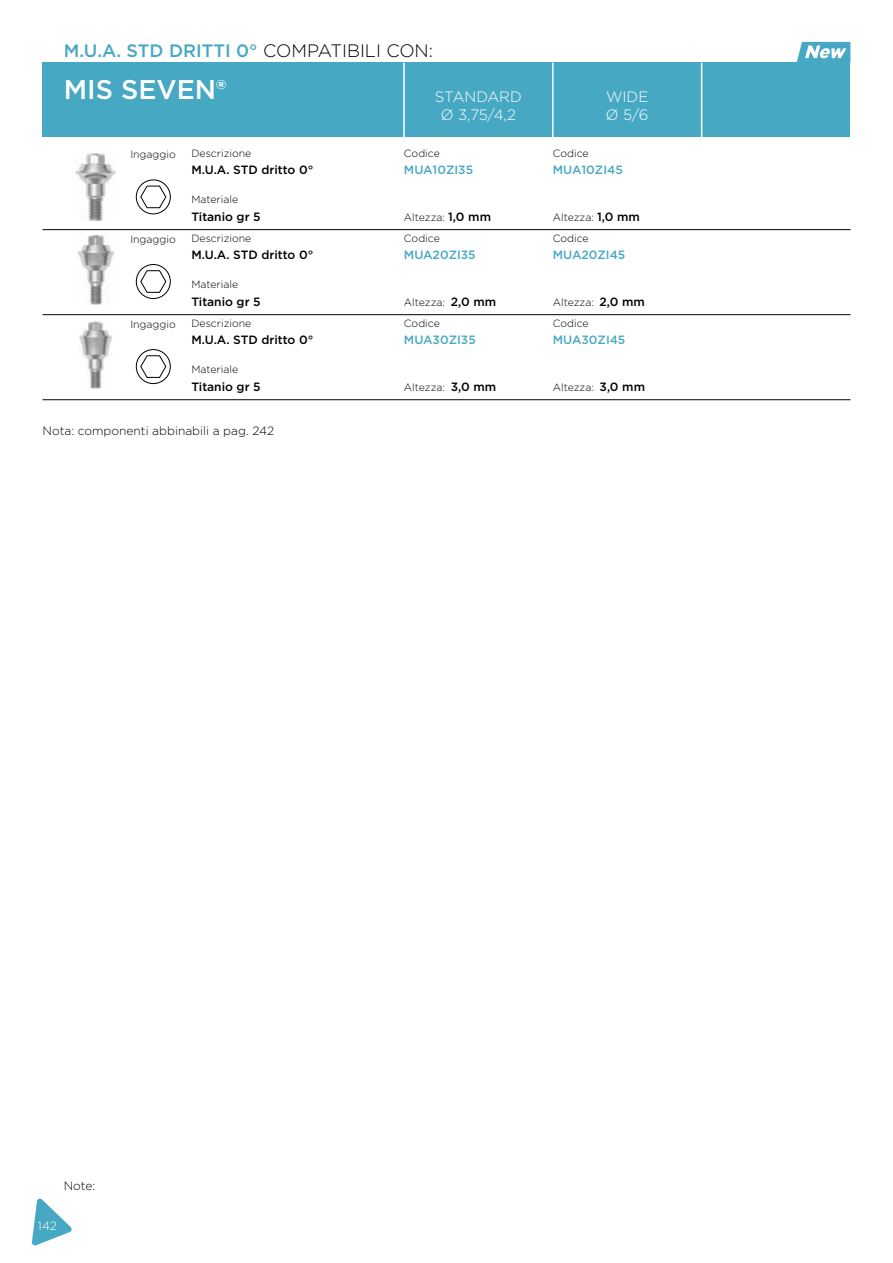
<style>
.page{position:relative;width:893px;height:1263px;background:#fff}
.page>*{position:absolute;margin:0;border:0;box-sizing:border-box;transform-origin:0 0}
.t1{font:500 27px "Gotham";color:#fff}
.t2{font:500 18px "Gotham";color:#47a8c3}
.t3{font:300 15px/18px "Gotham";color:#fff;text-align:center}
.t4{font:500 12px "Gotham";color:#000}
.t5{font:500 12px "Gotham";color:#47a8c3}
.t6{font:300 12px "Gotham";color:#000}
.t7{font:300 12px "Gotham";color:#fff}
.t8{font:300 10.5px "Gotham";color:#000}
.s1{font-weight:300;color:#000}
.s2{font-weight:500;font-size:12px}
</style>
<div class="page">
<hr style="left:43px;top:229px;width:807px;height:1px;background:#000">
<hr style="left:43px;top:314px;width:807px;height:1px;background:#000">
<hr style="left:43px;top:399px;width:807px;height:1px;background:#000">
<svg style="left:797px;top:42px;width:53px;height:21px"></svg>
<div style="left:43px;top:63px;width:807px;height:74px;background:#47a8c3"></div>
<hr style="left:403px;top:63px;width:2px;height:74px;background:#fff">
<hr style="left:552px;top:63px;width:2px;height:74px;background:#fff">
<hr style="left:701px;top:63px;width:1px;height:74px;background:#fff">
<img style="left:75px;top:153px;width:41px;height:68px">
<img style="left:77px;top:235px;width:38px;height:70px">
<img style="left:79px;top:321px;width:33px;height:68px">
<div style="left:136px;top:180px;width:35px;height:34px;border:1px solid #000;border-radius:50%"></div>
<svg style="left:140px;top:185px;width:26px;height:23px"></svg>
<div style="left:136px;top:264px;width:35px;height:35px;border:1px solid #000;border-radius:50%"></div>
<svg style="left:140px;top:270px;width:26px;height:23px"></svg>
<div style="left:136px;top:349px;width:35px;height:35px;border:1px solid #000;border-radius:50%"></div>
<svg style="left:140px;top:355px;width:26px;height:23px"></svg>
<svg style="left:32px;top:1198px;width:40px;height:48px"></svg>
<h2 class="t2" style="left:64px;top:39px;width:371px">M.U.A. STD DRITTI 0° <span class="s1">COMPATIBILI CON:</span></h2>
<h1 class="t1" style="left:64px;top:71px;width:164px">MIS SEVEN®</h1>
<h3 class="t3" style="left:435px;top:87px;width:88px">STANDARD<br>Ø 3,75/4,2</h3>
<h3 class="t3" style="left:606px;top:87px;width:44px;text-align:left">WIDE<br>Ø 5/6</h3>
<p class="t8" style="left:130px;top:148px;width:47px">Ingaggio</p>
<p class="t8" style="left:130px;top:233px;width:47px">Ingaggio</p>
<p class="t8" style="left:130px;top:318px;width:47px">Ingaggio</p>
<p class="t8" style="left:191px;top:147px;width:62px">Descrizione</p>
<p class="t8" style="left:191px;top:193px;width:48px">Materiale</p>
<p class="t4" style="left:191px;top:162px;width:124px">M.U.A. STD dritto 0°</p>
<p class="t4" style="left:191px;top:209px;width:71px">Titanio gr 5</p>
<p class="t8" style="left:191px;top:232px;width:62px">Descrizione</p>
<p class="t8" style="left:191px;top:278px;width:48px">Materiale</p>
<p class="t4" style="left:191px;top:247px;width:124px">M.U.A. STD dritto 0°</p>
<p class="t4" style="left:191px;top:294px;width:71px">Titanio gr 5</p>
<p class="t8" style="left:191px;top:317px;width:62px">Descrizione</p>
<p class="t8" style="left:191px;top:363px;width:48px">Materiale</p>
<p class="t4" style="left:191px;top:332px;width:124px">M.U.A. STD dritto 0°</p>
<p class="t4" style="left:191px;top:379px;width:71px">Titanio gr 5</p>
<p class="t8" style="left:404px;top:147px;width:37px">Codice</p>
<p class="t8" style="left:553px;top:147px;width:37px">Codice</p>
<p class="t5" style="left:404px;top:162px;width:71px">MUA10ZI35</p>
<p class="t5" style="left:553px;top:162px;width:71px">MUA10ZI45</p>
<p class="t8" style="left:404px;top:211px;width:89px">Altezza: <span class="s2">1,0 mm</span></p>
<p class="t8" style="left:553px;top:211px;width:89px">Altezza: <span class="s2">1,0 mm</span></p>
<p class="t8" style="left:404px;top:232px;width:37px">Codice</p>
<p class="t8" style="left:553px;top:232px;width:37px">Codice</p>
<p class="t5" style="left:404px;top:247px;width:73px">MUA20ZI35</p>
<p class="t5" style="left:553px;top:247px;width:74px">MUA20ZI45</p>
<p class="t8" style="left:404px;top:296px;width:94px">Altezza: <span class="s2">2,0 mm</span></p>
<p class="t8" style="left:553px;top:296px;width:94px">Altezza: <span class="s2">2,0 mm</span></p>
<p class="t8" style="left:404px;top:317px;width:37px">Codice</p>
<p class="t8" style="left:553px;top:317px;width:37px">Codice</p>
<p class="t5" style="left:404px;top:332px;width:73px">MUA30ZI35</p>
<p class="t5" style="left:553px;top:332px;width:74px">MUA30ZI45</p>
<p class="t8" style="left:404px;top:381px;width:94px">Altezza: <span class="s2">3,0 mm</span></p>
<p class="t8" style="left:553px;top:381px;width:94px">Altezza: <span class="s2">3,0 mm</span></p>
<p class="t6" style="left:43px;top:423px;width:233px">Nota: componenti abbinabili a pag. 242</p>
<p class="t6" style="left:64px;top:1178px;width:33px">Note:</p>
<p class="t7" style="left:38px;top:1218px;width:21px">142</p>
</div>
